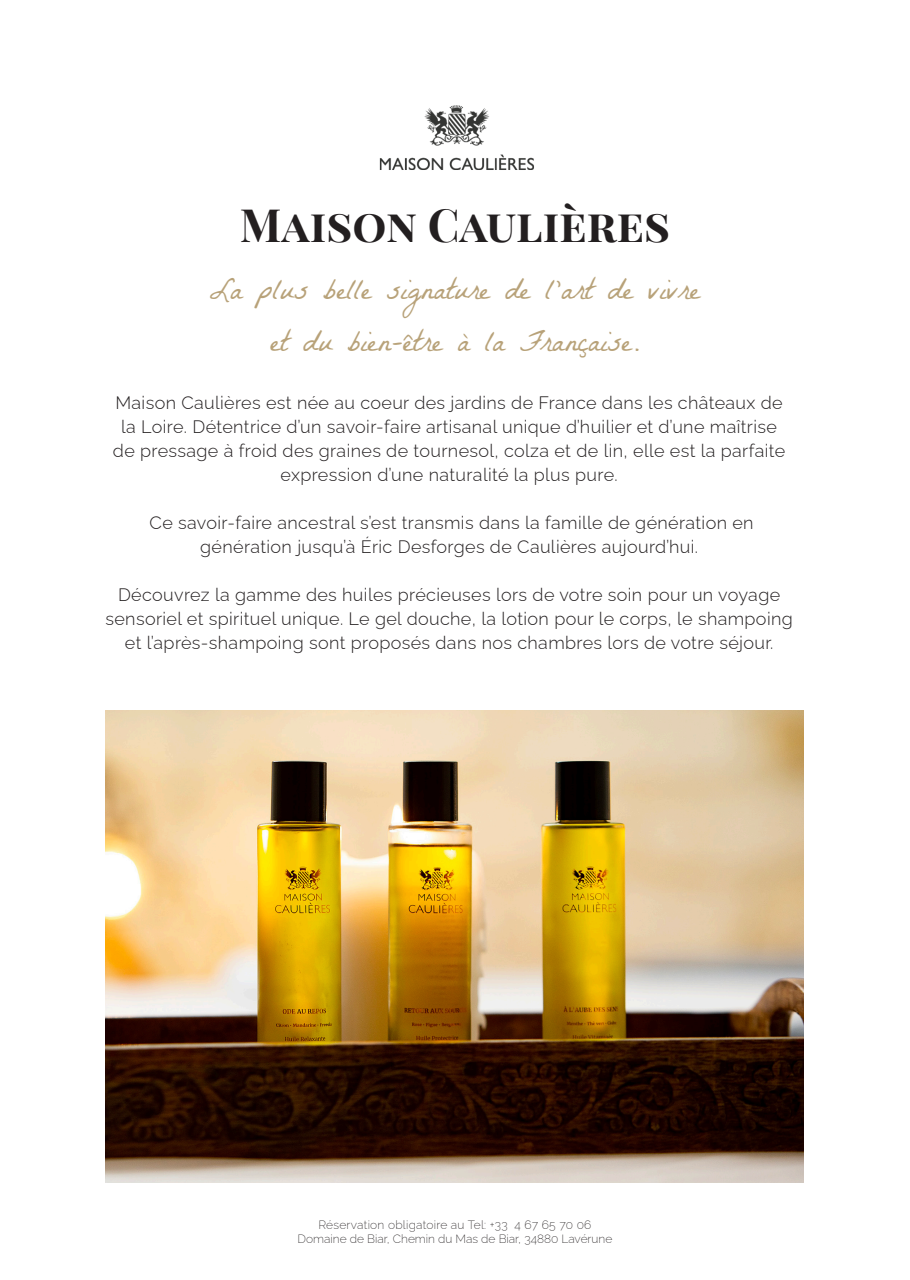
<style>
.page{position:relative;width:910px;height:1280px;background:#fff}
.page>*{position:absolute;margin:0;border:0;box-sizing:border-box;transform-origin:0 0}
.t1{font:700 45px "Playfair Display SC";color:#231f20}
.t2{font:30px "La Belle Aurore";color:#b8a279}
.t3{font:100 18px/24px "Raleway";letter-spacing:.02em;color:#231f20;text-align:center}
.t4{font:100 12px "Raleway";color:#231f20}
.t5{font:100 12px "Raleway";letter-spacing:.02em;color:#231f20}
</style>
<div class="page">
<img style="left:105px;top:710px;width:699px;height:472px">
<img style="left:379px;top:105px;width:155px;height:65px">
<p class="t1" style="left:240px;top:198px;width:432px">Maison Caulières</p>
<p class="t2" style="left:210px;top:271px;width:492px">La plus belle signature de l’art de vivre</p>
<p class="t2" style="left:270px;top:324px;width:371px">et du bien-être à la Française.</p>
<p class="t3" style="left:113px;top:388px;width:674px">Maison Caulières est née au coeur des jardins de France dans les châteaux de la Loire. Détentrice d’un savoir-faire artisanal unique d’huilier et d’une maîtrise de pressage à froid des graines de tournesol, colza et de lin, elle est la parfaite expression d’une naturalité la plus pure.</p>
<p class="t3" style="left:150px;top:508px;width:605px">Ce savoir-faire ancestral s’est transmis dans la famille de génération en</p>
<p class="t3" style="left:200px;top:532px;width:499px">génération jusqu’à Éric Desforges de Caulières aujourd’hui.</p>
<p class="t3" style="left:105px;top:580px;width:689px">Découvrez la gamme des huiles précieuses lors de votre soin pour un voyage sensoriel et spirituel unique. Le gel douche, la lotion pour le corps, le shampoing et l’après-shampoing sont proposés dans nos chambres lors de votre séjour.</p>
<p class="t5" style="left:318px;top:1215px;width:274px">Réservation obligatoire au Tel: +33 4 67 65 70 06</p>
<p class="t4" style="left:298px;top:1229px;width:316px">Domaine de Biar, Chemin du Mas de Biar, 34880 Lavérune</p>
</div>
